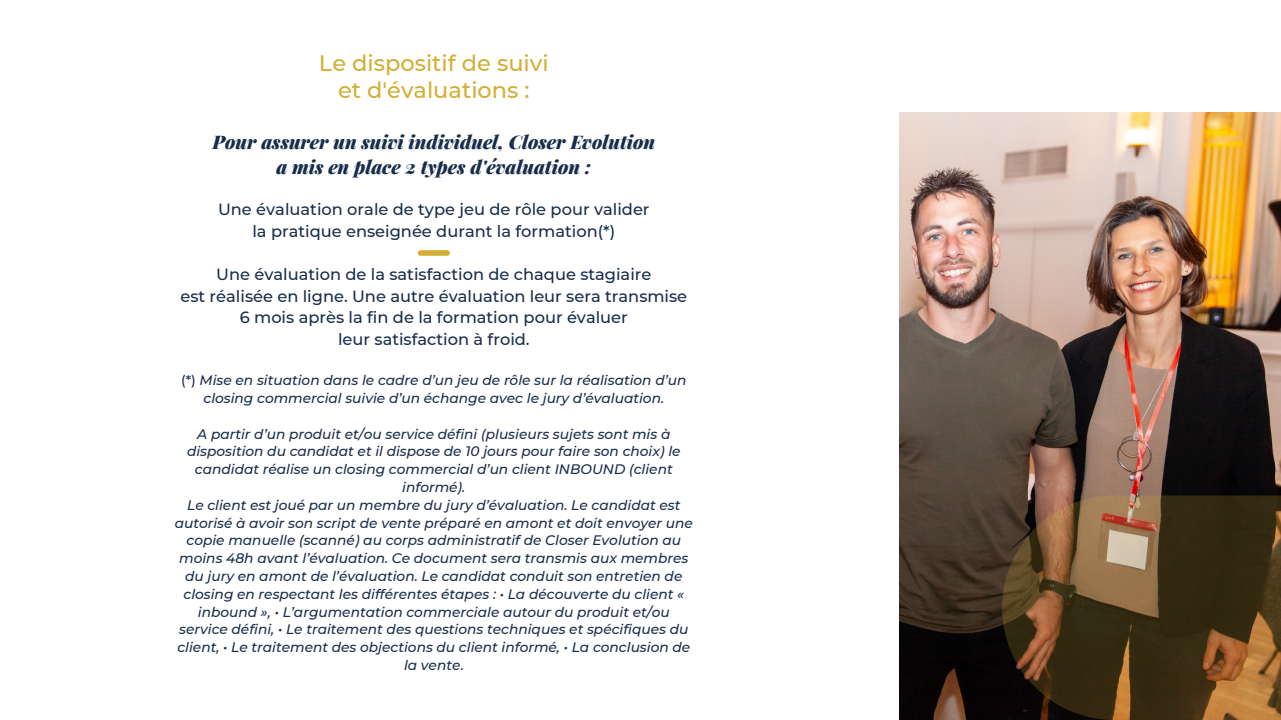
<style>
.page{position:relative;width:1281px;height:720px;background:#fff}
.page>*{position:absolute;margin:0;border:0;box-sizing:border-box;transform-origin:0 0}
.t1{font:500 22.5px/26.2px "Montserrat";color:#d3af37;text-align:center}
.t2{font:italic 900 18.75px/25.2px "Playfair Display";color:#172d4b;text-align:center}
.t3{font:500 16.25px/21.5px "Montserrat";color:#172d4b;text-align:center}
.t4{font:italic 500 13.75px/17.8px "Montserrat";color:#172d4b;text-align:center}
.s1{font-style:normal}
</style>
<div class="page">
<div style="left:420px;top:250px;width:27px;height:6px;background:#d4af38"></div>
<img style="left:899px;top:112px;width:381px;height:608px">
<svg style="left:1002px;top:495px;width:279px;height:225px;fill:#372c13"></svg>
<h1 class="t1" style="left:319px;top:49px;width:231px">Le dispositif de suivi et d'évaluations :</h1>
<h2 class="t2" style="left:212px;top:127px;width:444px">Pour assurer un suivi individuel, Closer Evolution a mis en place 2 types d'évaluation :</h2>
<p class="t3" style="left:218px;top:198px;width:433px">Une évaluation orale de type jeu de rôle pour valider la pratique enseignée durant la formation(*)</p>
<p class="t3" style="left:180px;top:263px;width:508px">Une évaluation de la satisfaction de chaque stagiaire<br>est réalisée en ligne. Une autre évaluation leur sera transmise 6 mois après la fin de la formation pour évaluer<br>leur satisfaction à froid.</p>
<p class="t4" style="left:181px;top:371px;width:507px"><span class="s1">(*)</span> Mise en situation dans le cadre d’un jeu de rôle sur la réalisation d’un closing commercial suivie d’un échange avec le jury d’évaluation.</p>
<p class="t4" style="left:175px;top:424px;width:520px">A partir d’un produit et/ou service défini (plusieurs sujets sont mis à disposition du candidat et il dispose de 10 jours pour faire son choix) le candidat réalise un closing commercial d’un client INBOUND (client informé).<br>Le client est joué par un membre du jury d’évaluation. Le candidat est autorisé à avoir son script de vente préparé en amont et doit envoyer une copie manuelle (scanné) au corps administratif de Closer Evolution au moins 48h avant l’évaluation. Ce document sera transmis aux membres du jury en amont de l’évaluation. Le candidat conduit son entretien de closing en respectant les différentes étapes : • La découverte du client « inbound », • L’argumentation commerciale autour du produit et/ou service défini, • Le traitement des questions techniques et spécifiques du client, • Le traitement des objections du client informé, • La conclusion de la vente<span class="s1">.</span></p>
</div>
